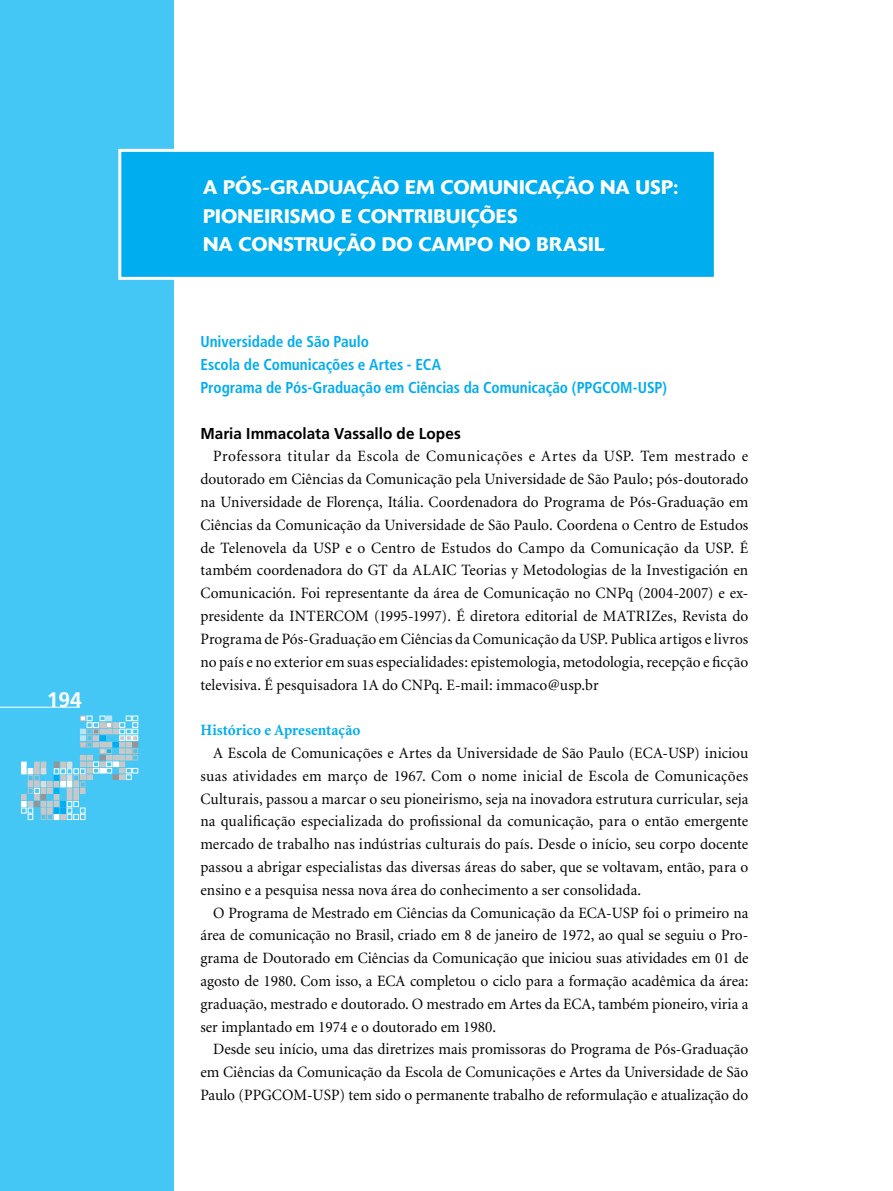
<style>
.page{position:relative;width:893px;height:1191px;background:#fff}
.page>*{position:absolute;margin:0;border:0;box-sizing:border-box;transform-origin:0 0}
.t1{font:700 21px "Frutiger";color:#fff}
.t2{font:500 19.5px/28.5px "Delta";letter-spacing:.005em;color:#fff}
.t3{font:15.75px "Minion";color:#000}
.t4{font:700 condensed 15.75px/22.8px "Frutiger";letter-spacing:-.005em;color:#00adef}
.t5{font:15.75px "Minion";letter-spacing:.02em;color:#000}
.t6{font:15.75px "Minion";letter-spacing:.04em;color:#000}
.t7{font:700 15.75px "Frutiger";letter-spacing:.005em;color:#000}
.t8{font:700 15.75px "Minion";letter-spacing:.005em;color:#00adef}
</style>
<div class="page">
<div style="left:0;top:0;width:174px;height:1191px;background:#44c7f4"></div>
<hr style="left:0;top:707px;width:80px;height:1px;background:#fff">
<svg style="left:21px;top:716px;width:117px;height:103px"></svg>
<div style="left:120px;top:150px;width:595px;height:128px;background:#00adef"></div>
<div style="left:118px;top:149px;width:599px;height:131px;border:3px solid #fff"></div>
<p class="t1" style="left:47px;top:687px;width:37px">194</p>
<p class="t2" style="left:203px;top:173px;width:477px">A PÓS-GRADUAÇÃO EM COMUNICAÇÃO NA US P:<br>PIONEIRISMO E CONTRIBUIÇÕES<br>NA CONSTRUÇÃO DO CAMPO NO BRASIL</p>
<p class="t4" style="left:200px;top:330px;width:468px">Universidade de São Paulo<br>Escola de Comunicações e Artes - ECA<br>Programa de Pós-Graduação em Ciências da Comunicação (PPGCOM-USP)</p>
<p class="t7" style="left:200px;top:424px;width:262px">Maria Immacolata Vassallo de Lopes</p>
<p class="t6" style="left:213px;top:448px;width:537px">Professora titular da Escola de Comunicações e Artes da USP. Tem mestrado e</p>
<p class="t3" style="left:200px;top:471px;width:549px">doutorado em Ciências da Comunicação pela Universidade de São Paulo; pós-doutorado</p>
<p class="t3" style="left:200px;top:494px;width:549px">na Universidade de Florença, Itália. Coordenadora do Programa de Pós-Graduação em</p>
<p class="t3" style="left:200px;top:517px;width:549px">Ciências da Comunicação da Universidade de São Paulo. Coordena o Centro de Estudos</p>
<p class="t3" style="left:200px;top:540px;width:549px">de Telenovela da USP e o Centro de Estudos do Campo da Comunicação da USP. É</p>
<p class="t3" style="left:200px;top:562px;width:549px">também coordenadora do GT da ALAIC Teorias y Metodologias de la Investigación en</p>
<p class="t3" style="left:200px;top:585px;width:549px">Comunicación. Foi representante da área de Comunicação no CNPq (2004-2007) e ex-</p>
<p class="t3" style="left:200px;top:608px;width:549px">presidente da INTERCOM (1995-1997). É diretora editorial de MATRIZes, Revista do</p>
<p class="t3" style="left:200px;top:631px;width:549px">Programa de Pós-Graduação em Ciências da Comunicação da USP. Publica artigos e livros</p>
<p class="t3" style="left:200px;top:654px;width:549px">no país e no exterior em suas especialidades: epistemologia, metodologia, recepção e ficção</p>
<p class="t3" style="left:200px;top:676px;width:400px">televisiva. É pesquisadora 1A do CNPq. E-mail: immaco@usp.br</p>
<p class="t8" style="left:200px;top:722px;width:162px">Histórico e Apresentação</p>
<p class="t3" style="left:213px;top:745px;width:537px">A Escola de Comunicações e Artes da Universidade de São Paulo (ECA-USP) iniciou</p>
<p class="t5" style="left:200px;top:768px;width:549px">suas atividades em março de 1967. Com o nome inicial de Escola de Comunicações</p>
<p class="t3" style="left:200px;top:790px;width:549px">Culturais, passou a marcar o seu pioneirismo, seja na inovadora estrutura curricular, seja</p>
<p class="t3" style="left:200px;top:813px;width:549px">na qualificação especializada do profissional da comunicação, para o então emergente</p>
<p class="t3" style="left:200px;top:836px;width:549px">mercado de trabalho nas indústrias culturais do país. Desde o início, seu corpo docente</p>
<p class="t3" style="left:200px;top:859px;width:549px">passou a abrigar especialistas das diversas áreas do saber, que se voltavam, então, para o</p>
<p class="t3" style="left:200px;top:882px;width:442px">ensino e a pesquisa nessa nova área do conhecimento a ser consolidada.</p>
<p class="t3" style="left:213px;top:904px;width:537px">O Programa de Mestrado em Ciências da Comunicação da ECA-USP foi o primeiro na</p>
<p class="t3" style="left:200px;top:927px;width:549px">área de comunicação no Brasil, criado em 8 de janeiro de 1972, ao qual se seguiu o Pro-</p>
<p class="t3" style="left:200px;top:950px;width:549px">grama de Doutorado em Ciências da Comunicação que iniciou suas atividades em 01 de</p>
<p class="t3" style="left:200px;top:973px;width:549px">agosto de 1980. Com isso, a ECA completou o ciclo para a formação acadêmica da área:</p>
<p class="t3" style="left:200px;top:996px;width:549px">graduação, mestrado e doutorado. O mestrado em Artes da ECA, também pioneiro, viria a</p>
<p class="t3" style="left:200px;top:1018px;width:297px">ser implantado em 1974 e o doutorado em 1980.</p>
<p class="t3" style="left:213px;top:1041px;width:537px">Desde seu início, uma das diretrizes mais promissoras do Programa de Pós-Graduação</p>
<p class="t3" style="left:200px;top:1064px;width:549px">em Ciências da Comunicação da Escola de Comunicações e Artes da Universidade de São</p>
<p class="t3" style="left:200px;top:1087px;width:549px">Paulo (PPGCOM-USP) tem sido o permanente trabalho de reformulação e atualização do</p>
</div>
